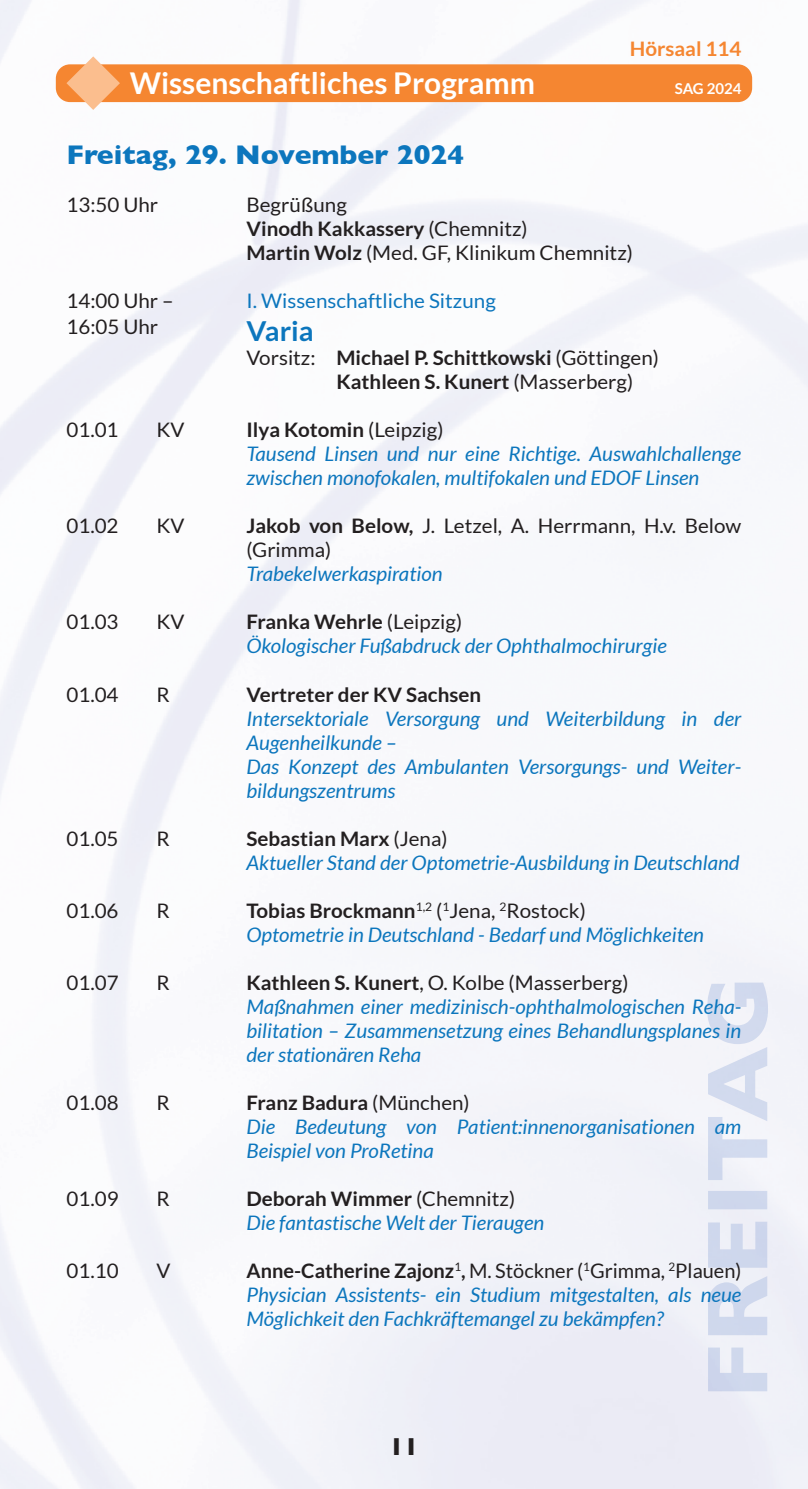
<style>
.page{position:relative;width:808px;height:1489px;background:#fff}
.page>*{position:absolute;margin:0;border:0;box-sizing:border-box;transform-origin:0 0}
.t1{font:700 30px "Lato";color:#fff}
.t2{font:700 27.5px "Gill Sans";color:#0c76bd}
.t3{font:700 27.5px "Lato";color:#0c76bd}
.t4{font:700 25px "Gill Sans";color:#231f20}
.t5{font:italic 20px/24px "Lato";color:#0c76bd}
.t6{font:20px/24px "Lato";color:#231f20}
.t7{font:700 20px/24px "Lato";color:#231f20}
.t8{font:20px "Lato";color:#0c76bd}
.t9{font:700 20px "Lato";color:#f58631}
.t10{font:700 15px "Lato";color:#fff}
.s1{font-weight:700}
.s2{font-weight:400}
.s3{font-weight:700;font-style:normal;color:#231f20}
.s4{font-style:normal;color:#231f20}
</style>
<div class="page">
<div style="left:56px;top:64px;width:696px;height:38px;background:#f58631;border-radius:14px"></div>
<svg style="left:66px;top:56px;width:54px;height:54px"></svg>
<img style="left:707px;top:982px;width:61px;height:409px">
<h1 class="t1" style="left:130px;top:65px;width:407px">Wissenschaftliches Programm</h1>
<p class="t9" style="left:630px;top:38px;width:113px">Hörsaal 114</p>
<p class="t10" style="left:675px;top:79px;width:68px">SAG 2024</p>
<h2 class="t2" style="left:66px;top:133px;width:399px">Freitag, 29. November 2024</h2>
<p class="t6" style="left:66px;top:193px;width:93px">13:50 Uhr</p>
<p class="t6" style="left:246px;top:193px;width:388px">Begrüßung<br><span class="s1">Vinodh Kakkassery</span> (Chemnitz)<br><span class="s1">Martin Wolz</span> (Med. GF, Klinikum Chemnitz)</p>
<p class="t6" style="left:66px;top:289px;width:109px">14:00 Uhr –</p>
<p class="t8" style="left:246px;top:290px;width:251px">I. Wissenschaftliche Sitzung</p>
<p class="t6" style="left:66px;top:314px;width:93px">16:05 Uhr</p>
<h2 class="t3" style="left:246px;top:315px;width:69px">Varia</h2>
<p class="t7" style="left:336px;top:346px;width:324px;text-indent:-90px"><span class="s2">Vorsitz:</span> Michael P. Schittkowski <span class="s2">(Göttingen)<br></span>Kathleen S. Kunert <span class="s2">(Masserberg)</span></p>
<p class="t6" style="left:66px;top:418px;width:54px">01.01</p>
<p class="t6" style="left:156px;top:418px;width:30px">KV</p>
<p class="t5" style="left:246px;top:418px;width:496px"><span class="s3">Ilya Kotomin</span> <span class="s4">(Leipzig)<br></span>Tausend Linsen und nur eine Richtige. Auswahlchallenge zwischen monofokalen, multifokalen und EDOF Linsen</p>
<p class="t6" style="left:66px;top:514px;width:54px">01.02</p>
<p class="t6" style="left:156px;top:514px;width:30px">KV</p>
<p class="t6" style="left:246px;top:514px;width:496px"><span class="s1">Jakob von Below,</span> J. Letzel, A. Herrmann, H.v. Below (Grimma)</p>
<p class="t5" style="left:246px;top:562px;width:198px">Trabekelwerkaspiration</p>
<p class="t6" style="left:66px;top:610px;width:54px">01.03</p>
<p class="t6" style="left:156px;top:610px;width:30px">KV</p>
<p class="t5" style="left:246px;top:610px;width:422px"><span class="s3">Franka Wehrle</span> <span class="s4">(Leipzig)<br></span>Ökologischer Fußabdruck der Ophthalmochirurgie</p>
<p class="t6" style="left:66px;top:682px;width:54px">01.04</p>
<p class="t6" style="left:156px;top:682px;width:15px">R</p>
<p class="t7" style="left:246px;top:682px;width:236px">Vertreter der KV Sachsen</p>
<p class="t5" style="left:246px;top:706px;width:496px">Intersektoriale Versorgung und Weiterbildung in der Augenheilkunde –<br>Das Konzept des Ambulanten Versorgungs- und Weiter&shy;bildungszentrums</p>
<p class="t6" style="left:66px;top:826px;width:54px">01.05</p>
<p class="t6" style="left:156px;top:826px;width:15px">R</p>
<p class="t5" style="left:246px;top:826px;width:495px"><span class="s3">Sebastian Marx</span> <span class="s4">(Jena)<br></span>Aktueller Stand der Optometrie-Ausbildung in Deutschland</p>
<p class="t6" style="left:66px;top:898px;width:54px">01.06</p>
<p class="t6" style="left:156px;top:898px;width:15px">R</p>
<p class="t5" style="left:246px;top:898px;width:459px"><span class="s3">Tobias Brockmann</span><sup>1,2</sup> <span class="s4">(</span><sup>1</sup><span class="s4">Jena,</span> <sup>2</sup><span class="s4">Rostock)<br></span>Optometrie in Deutschland - Bedarf und Möglichkeiten</p>
<p class="t6" style="left:66px;top:970px;width:54px">01.07</p>
<p class="t6" style="left:156px;top:970px;width:15px">R</p>
<p class="t5" style="left:246px;top:970px;width:496px"><span class="s3">Kathleen S. Kunert</span><span class="s4">, O. Kolbe (Masserberg)<br></span>Maßnahmen einer medizinisch-ophthalmologischen Reha&shy;bilitation – Zusammensetzung eines Behandlungsplanes in der stationären Reha</p>
<p class="t6" style="left:66px;top:1090px;width:54px">01.08</p>
<p class="t6" style="left:156px;top:1090px;width:15px">R</p>
<p class="t5" style="left:246px;top:1090px;width:496px"><span class="s3">Franz Badura</span> <span class="s4">(München)<br></span>Die Bedeutung von Patient:innenorganisationen am<br>Beispiel von ProRetina</p>
<p class="t6" style="left:66px;top:1186px;width:54px">01.09</p>
<p class="t6" style="left:156px;top:1186px;width:15px">R</p>
<p class="t5" style="left:246px;top:1186px;width:299px"><span class="s3">Deborah Wimmer</span> <span class="s4">(Chemnitz)<br></span>Die fantastische Welt der Tieraugen</p>
<p class="t6" style="left:66px;top:1258px;width:54px">01.10</p>
<p class="t6" style="left:156px;top:1258px;width:16px">V</p>
<p class="t5" style="left:246px;top:1258px;width:496px;text-align:justify"><span class="s3">Anne-Catherine Zajonz</span><sup>1</sup><span class="s3">,</span> <span class="s4">M. Stöckner (</span><sup>1</sup><span class="s4">Grimma,</span> <sup>2</sup><span class="s4">Plauen)<br></span>Physician Assistents- ein Studium mitgestalten, als neue Möglichkeit den Fachkräftemangel zu bekämpfen?</p>
<p class="t4" style="left:389px;top:1426px;width:31px">11</p>
</div>
